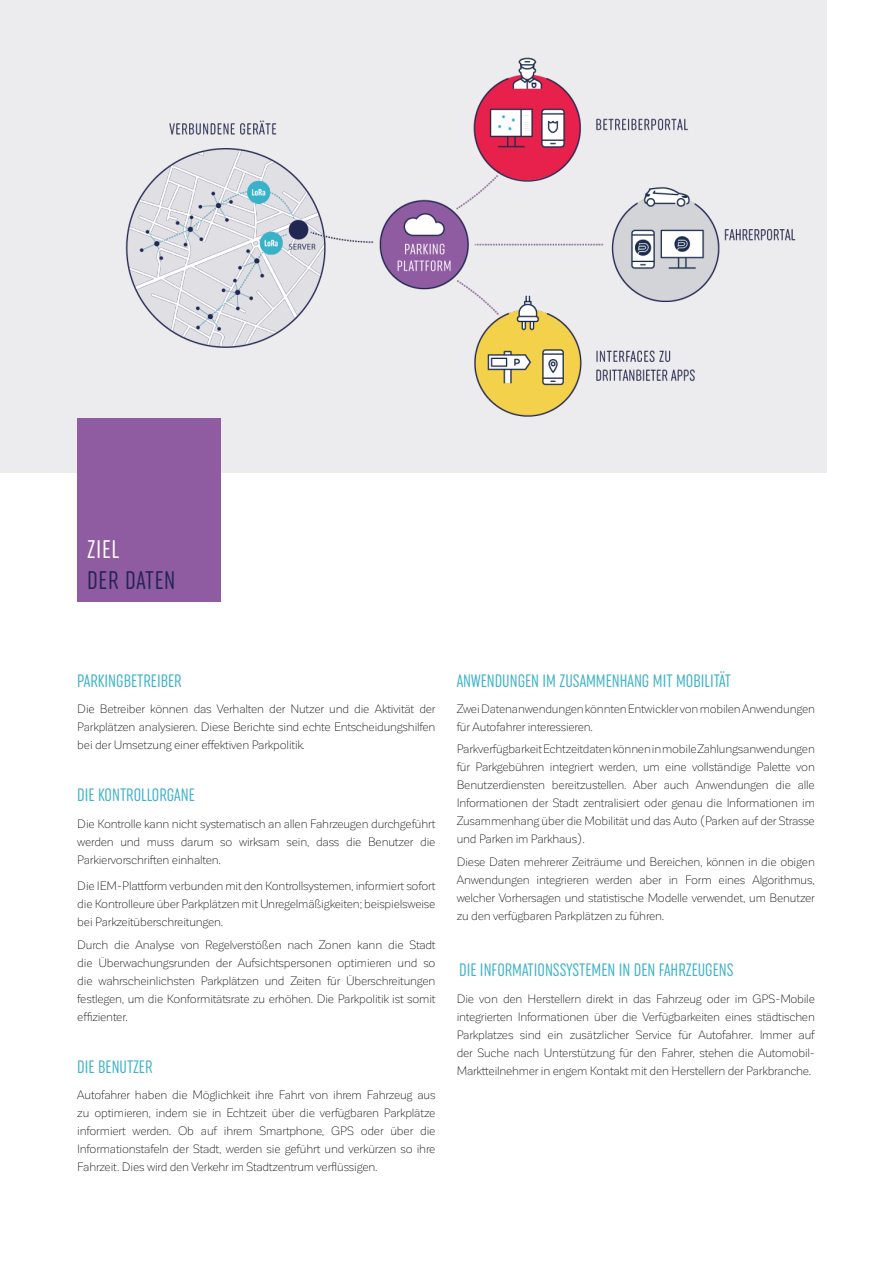
<style>
.page{position:relative;width:893px;height:1263px;background:#fff}
.page>*{position:absolute;margin:0;border:0;box-sizing:border-box;transform-origin:0 0}
.t1{font:25.5px "Uniform Rnd Ex Cond";letter-spacing:.03em;color:#232653}
.t2{font:25.5px "Uniform Rnd Ex Cond";color:#fff}
.t3{font:18px "Uniform Rnd Ex Cond";color:#3cb2c9}
.t4{font:300 12px/18px "Corporative Sans";letter-spacing:-.015em;color:#000;text-align:justify}
</style>
<div class="page">
<div style="left:0;top:0;width:826px;height:473px;background:#ecebed"></div>
<img style="left:125px;top:57px;width:671px;height:360px">
<div style="left:77px;top:418px;width:144px;height:184px;background:#8f5ba1"></div>
<h1 class="t2" style="left:87px;top:534px;width:34px">ZIEL</h1>
<h1 class="t1" style="left:87px;top:564px;width:86px">DER DATEN</h1>
<h2 class="t3" style="left:77px;top:670px;width:61px">PARKINGBETREI</h2>
<h2 class="t3" style="left:161px;top:670px;width:15px">BER</h2>
<p class="t4" style="left:77px;top:700px;width:360px">Die Betreiber können das Verhalten der Nutzer und die Aktivität der Parkplätzen analysieren. Diese Berichte sind echte Entscheidungshilfen bei der Umsetzung einer effektiven Parkpolitik.</p>
<h2 class="t3" style="left:77px;top:784px;width:51px">DIE KONTROLLORG</h2>
<h2 class="t3" style="left:174px;top:784px;width:20px">ANE</h2>
<p class="t4" style="left:77px;top:815px;width:360px">Die Kontrolle kann nicht systematisch an allen Fahrzeugen durchgeführt werden und muss darum so wirksam sein, dass die Benutzer die Parkiervorschriften einhalten.</p>
<p class="t4" style="left:77px;top:877px;width:360px">Die IEM-Plattform verbunden mit den Kontrollsystemen, informiert sofort die Kontrolleure über Parkplätzen mit Unregelmäßigkeiten; beispielsweise bei Parkzeitüberschreitungen.</p>
<p class="t4" style="left:77px;top:935px;width:360px">Durch die Analyse von Regelverstößen nach Zonen kann die Stadt die Überwachungsrunden der Aufsichtspersonen optimieren und so die wahrscheinlichsten Parkplätzen und Zeiten für Überschreitungen festlegen, um die Konformitätsrate zu erhöhen. Die Parkpolitik ist somit effizienter.</p>
<h2 class="t3" style="left:77px;top:1055px;width:69px">DIE BENUTZER</h2>
<p class="t4" style="left:77px;top:1086px;width:360px">Autofahrer haben die Möglichkeit ihre Fahrt von ihrem Fahrzeug aus zu optimieren, indem sie in Echtzeit über die verfügbaren Parkplätze informiert werden. Ob auf ihrem Smartphone, GPS oder über die Informationstafeln der Stadt, werden sie geführt und verkürzen so ihre Fahrzeit. Dies wird den Verkehr im Stadtzentrum verflüssigen.</p>
<h2 class="t3" style="left:457px;top:670px;width:250px">ANWENDUNGEN IM ZUSAMMENHANG MIT MOBILITÄT</h2>
<p class="t4" style="left:457px;top:700px;width:360px">Zwei Datenanwendungen könnten Entwickler von mobilen Anwendungen für Autofahrer interessieren.</p>
<p class="t4" style="left:457px;top:740px;width:360px">Parkverfügbarkeit Echtzeitdaten können in mobile Zahlungsanwendungen für Parkgebühren integriert werden, um eine vollständige Palette von Benutzerdiensten bereitzustellen. Aber auch Anwendungen die alle Informationen der Stadt zentralisiert oder genau die Informationen im Zusammenhang über die Mobilität und das Auto (Parken auf der Strasse und Parken im Parkhaus).</p>
<p class="t4" style="left:457px;top:853px;width:360px">Diese Daten mehrerer Zeiträume und Bereichen, können in die obigen Anwendungen integrieren werden aber in Form eines Algorithmus, welcher Vorhersagen und statistische Modelle verwendet, um Benutzer zu den verfügbaren Parkplätzen zu führen.</p>
<h2 class="t3" style="left:459px;top:959px;width:122px">DIE INFORMATIO NSSYSTEME</h2>
<h2 class="t3" style="left:607px;top:959px;width:126px">N IN DEN FAHRZEUGENS</h2>
<p class="t4" style="left:457px;top:989px;width:360px">Die von den Herstellern direkt in das Fahrzeug oder im GPS-Mobile integrierten Informationen über die Verfügbarkeiten eines städtischen Parkplatzes sind ein zusätzlicher Service für Autofahrer. Immer auf der Suche nach Unterstützung für den Fahrer, stehen die Automobil-Marktteilnehmer in engem Kontakt mit den Herstellern der Parkbranche.</p>
</div>
